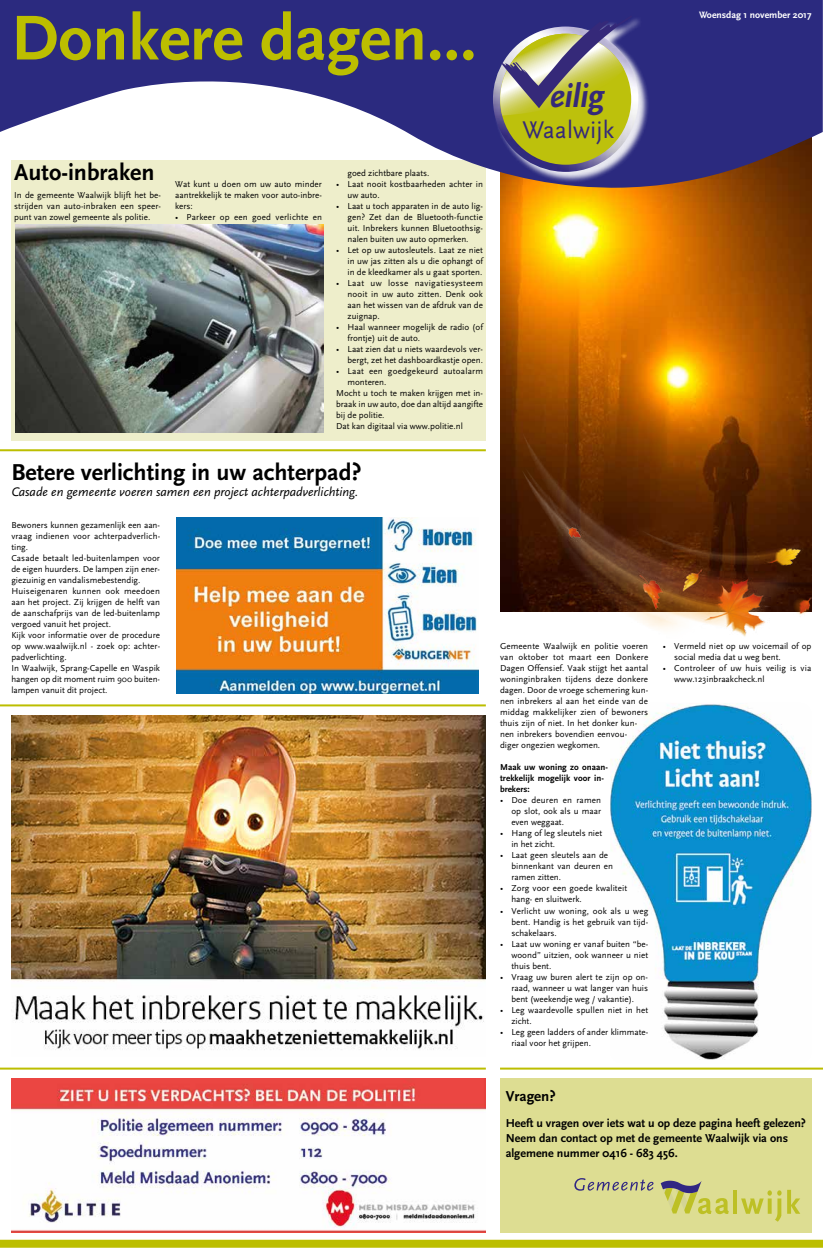
<style>
.page{position:relative;width:823px;height:1248px;background:#fff}
.page>*{position:absolute;margin:0;border:0;box-sizing:border-box;transform-origin:0 0}
.t1{font:700 66px "Scala Sans";color:#bcbe00}
.t2{font:italic 700 34.1px "Scala Sans Pro";letter-spacing:-.025em;color:#352979}
.t3{font:25.2px "Scala Sans Pro";letter-spacing:.005em;color:#352979}
.t4{font:700 24px "Scala Sans";color:#000}
.t5{font:700 15px "Scala Sans";color:#000}
.t6{font:italic 13px "Scala Sans";color:#000}
.t7{font:700 12px/15px "Scala Sans";color:#000}
.t8{font:700 9.8px "Scala Sans";color:#fff}
.t9{font:9px/11px "Scala Sans";color:#000}
.t10{font:700 9px/11px "Scala Sans";letter-spacing:.01em;color:#000}
.t11{font:9px "Scala Sans";letter-spacing:.02em;color:#000}
</style>
<div class="page">
<img style="left:610px;top:703px;width:201px;height:357px">
<div style="left:11px;top:160px;width:474px;height:281px;background:#eeeecb"></div>
<img style="left:500px;top:187px;width:311px;height:246px">
<img style="left:15px;top:224px;width:308px;height:208px">
<svg style="left:0;top:0;width:822px;height:187px;fill:#2b2a7f"></svg>
<hr style="left:0;top:449px;width:485px;height:2px;background:#bcbe00">
<div style="left:0;top:1239px;width:822px;height:8px;background:#bcbe00"></div>
<img style="left:500px;top:433px;width:311px;height:204px">
<hr style="left:0;top:1067px;width:485px;height:2px;background:#bcbe00">
<div style="left:493px;top:16px;width:156px;height:167px;background:#fff;opacity:.9"></div>
<img style="left:492px;top:27px;width:156px;height:145px">
<div style="left:500px;top:34px;width:130px;height:131px;background:#bdc10c;border-radius:50%"></div>
<svg style="left:498px;top:16px;width:133px;height:99px"></svg>
<img style="left:176px;top:517px;width:302px;height:176px">
<img style="left:11px;top:715px;width:474px;height:335px">
<div style="left:499px;top:1078px;width:312px;height:154px;background:#dddd92"></div>
<hr style="left:733px;top:1189px;width:3px;height:24px;background:#bdc025">
<svg style="left:741px;top:1189px;width:58px;height:32px"></svg>
<svg style="left:660px;top:1180px;width:68px;height:33px"></svg>
<svg style="left:574px;top:1178px;width:79px;height:12px"></svg>
<hr style="left:0;top:704px;width:485px;height:2px;background:#bcbe00">
<hr style="left:499px;top:1067px;width:323px;height:2px;background:#bcbe00">
<img style="left:11px;top:1078px;width:474px;height:154px">
<h1 class="t1" style="left:11px;top:-1px;width:466px">Donkere dagen...</h1>
<h3 class="t4" style="left:14px;top:158px;width:142px">Auto-inbraken</h3>
<p class="t9" style="left:14px;top:190px;width:148px;text-align:justify">In de gemeente Waalwijk blijft het be&shy;strijden van auto-inbraken een speer&shy;punt van zowel gemeente als politie.</p>
<p class="t9" style="left:175px;top:179px;width:148px;text-align:justify">Wat kunt u doen om uw auto minder aantrekkelijk te maken voor auto-inbre&shy;kers:</p>
<p class="t9" style="left:347px;top:168px;width:83px">goed zichtbare plaats.</p>
<p class="t9" style="left:347px;top:179px;width:137px;text-indent:-11px">• Laat nooit kostbaarheden achter in uw auto.</p>
<p class="t9" style="left:347px;top:201px;width:137px;text-align:justify;text-indent:-11px">• Laat u toch apparaten in de auto lig&shy;gen? Zet dan de Bluetooth-functie uit. Inbrekers kunnen Bluetoothsig&shy;nalen buiten uw auto opmerken.</p>
<p class="t9" style="left:347px;top:245px;width:137px;text-align:justify;text-indent:-11px">• Let op uw autosleutels. Laat ze niet in uw jas zitten als u die ophangt of in de kleedkamer als u gaat sporten.</p>
<p class="t9" style="left:347px;top:278px;width:137px;text-align:justify;text-indent:-11px">• Laat uw losse navigatiesysteem nooit in uw auto zitten. Denk ook aan het wissen van de afdruk van de zuignap.</p>
<p class="t9" style="left:347px;top:322px;width:137px;text-indent:-11px">• Haal wanneer mogelijk de radio (of frontje) uit de auto.</p>
<p class="t9" style="left:336px;top:344px;width:148px;text-align:right">• Laat zien dat u niets waardevols ver&shy;bergt, zet het dashboardkastje open.</p>
<p class="t11" style="left:336px;top:366px;width:148px">• Laat een goedgekeurd autoalarm</p>
<p class="t9" style="left:347px;top:377px;width:40px">monteren.</p>
<p class="t9" style="left:336px;top:388px;width:148px">Mocht u toch te maken krijgen met in-</p>
<p class="t9" style="left:336px;top:399px;width:148px">braak in uw auto, doe dan altijd aangifte</p>
<p class="t9" style="left:336px;top:410px;width:50px">bij de politie.</p>
<p class="t9" style="left:336px;top:421px;width:128px">Dat kan digitaal via www.politie.nl</p>
<h3 class="t4" style="left:11px;top:457px;width:351px">Betere verlichting in uw achterpad?</h3>
<h3 class="t6" style="left:11px;top:484px;width:348px">Casade en gemeente voeren samen een project achterpadverlichting.</h3>
<p class="t9" style="left:175px;top:212px;width:148px">• Parkeer op een goed verlichte en</p>
<p class="t9" style="left:11px;top:520px;width:150px">Bewoners kunnen gezamenlijk een aan&shy;vraag indienen voor achterpadverlich&shy;ting.<br>Casade betaalt led-buitenlampen voor de eigen huurders. De lampen zijn ener&shy;giezuinig en vandalismebestendig.<br>Huiseigenaren kunnen ook meedoen aan het project. Zij krijgen de helft van de aanschafprijs van de led-buitenlamp vergoed vanuit het project.<br>Kijk voor informatie over de procedure op www.waalwijk.nl - zoek op: achter&shy;padverlichting.<br>In Waalwijk, Sprang-Capelle en Waspik hangen op dit moment ruim 900 buiten&shy;lampen vanuit dit project.</p>
<h2 class="t2" style="left:549px;top:76px;width:56px">eilig</h2>
<h3 class="t3" style="left:522px;top:115px;width:93px">Waalwijk</h3>
<p class="t8" style="left:698px;top:9px;width:114px">Woensdag 1 november 2017</p>
<p class="t9" style="left:499px;top:641px;width:150px">Gemeente Waalwijk en politie voeren van oktober tot maart een Donkere Dagen Offensief. Vaak stijgt het aantal woninginbraken tijdens deze donkere dagen. Door de vroege schemering kun&shy;nen inbrekers al aan het einde van de middag makkelijker zien of bewoners thuis zijn of niet. In het donker kun&shy;nen inbrekers bovendien eenvou&shy;diger ongezien wegkomen.</p>
<p class="t10" style="left:499px;top:762px;width:109px">Maak uw woning zo onaan&shy;trekkelijk mogelijk voor in&shy;brekers:</p>
<p class="t9" style="left:511px;top:795px;width:91px;text-align:justify;text-indent:-11px">• Doe deuren en ramen op slot, ook als u maar even weggaat.</p>
<p class="t9" style="left:511px;top:828px;width:92px;text-indent:-11px">• Hang of leg sleutels niet in het zicht.</p>
<p class="t9" style="left:511px;top:850px;width:103px;text-indent:-11px">• Laat geen sleutels aan de binnenkant van deuren en ramen zitten.</p>
<p class="t9" style="left:511px;top:883px;width:117px;text-indent:-11px">• Zorg voor een goede kwaliteit hang- en sluitwerk.</p>
<p class="t9" style="left:511px;top:905px;width:138px;text-align:justify;text-indent:-11px">• Verlicht uw woning, ook als u weg bent. Handig is het gebruik van tijd&shy;schakelaars.</p>
<p class="t9" style="left:511px;top:938px;width:138px;text-align:justify;text-indent:-11px">• Laat uw woning er vanaf buiten “be&shy;woond” uitzien, ook wanneer u niet thuis bent.</p>
<p class="t9" style="left:511px;top:971px;width:138px;text-align:justify;text-indent:-11px">• Vraag uw buren alert te zijn op on&shy;raad, wanneer u wat langer van huis bent (weekendje weg / vakantie).</p>
<p class="t9" style="left:511px;top:1004px;width:138px;text-indent:-11px">• Leg waardevolle spullen niet in het zicht.</p>
<p class="t9" style="left:511px;top:1025px;width:138px;text-indent:-11px">• Leg geen ladders of ander klimmate&shy;riaal voor het grijpen.</p>
<p class="t9" style="left:674px;top:640px;width:138px;text-indent:-11px">• Vermeld niet op uw voicemail of op social media dat u weg bent.</p>
<p class="t9" style="left:674px;top:662px;width:138px;text-indent:-11px">• Controleer of uw huis veilig is via www.123inbraakcheck.nl</p>
<h3 class="t5" style="left:505px;top:1086px;width:52px">Vragen?</h3>
<h3 class="t7" style="left:505px;top:1115px;width:301px">Heeft u vragen over iets wat u op deze pagina heeft gelezen?<br>Neem dan contact op met de gemeente Waalwijk via ons algemene nummer 0416 - 683 456.</h3>
</div>
